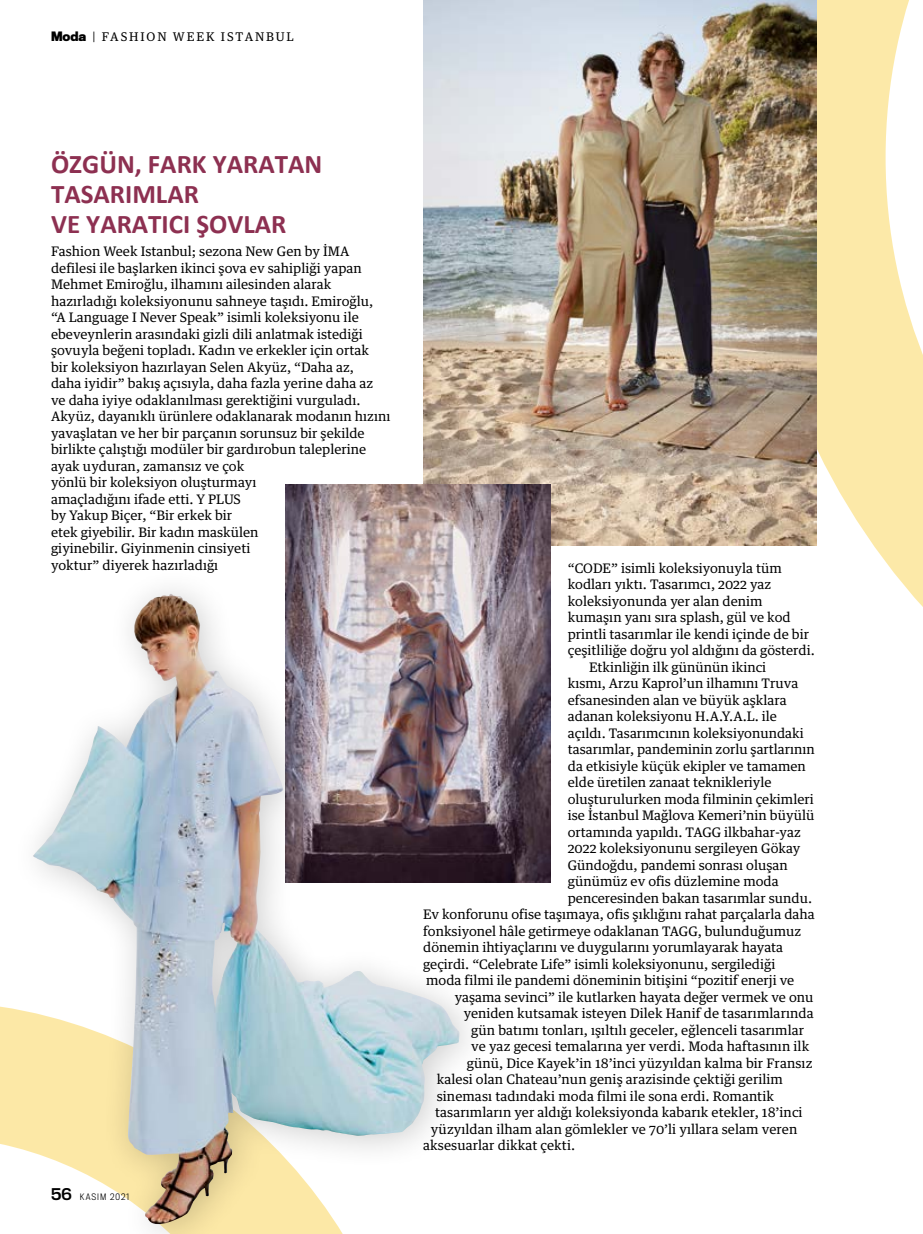
<style>
.page{position:relative;width:923px;height:1234px;background:#fff}
.page>*{position:absolute;margin:0;border:0;box-sizing:border-box;transform-origin:0 0}
.t1{font:700 27px/30px "Calibri";color:#8d3051}
.t2{font:13.2px/16.5px "Guardian Text Egyp";color:#000}
.t3{font:12px "Guardian Text Egyp";letter-spacing:.155em;color:#000}
.t4{font:300 8.25px "Titling Gothic FB Narrow";letter-spacing:.12em;color:#000}
.s1{font-family:"Titling Gothic FB Narrow";font-weight:700}
.s2{font-family:"Titling Gothic FB Normal Standard";font-weight:400;font-size:15px}
</style>
<div class="page">
<svg style="left:750px;top:0;width:173px;height:607px"></svg>
<img style="left:423px;top:0;width:393px;height:545px">
<img style="left:286px;top:484px;width:265px;height:398px">
<div style="left:8px;top:567px;width:486px;height:666px;background:#000;opacity:.2"></div>
<img style="left:33px;top:594px;width:146px;height:622px">
<p class="t3" style="left:51px;top:27px;width:244px"><span class="s1">Moda</span> | FASHION WEEK ISTANBUL</p>
<h1 class="t1" style="left:51px;top:151px;width:273px">ÖZGÜN, FARK YARATAN<br>TASARIMLAR<br>VE YARATICI ŞOVLAR</h1>
<p class="t2" style="left:51px;top:242px;width:341px">Fashion Week Istanbul; sezona New Gen by İMA defilesi ile başlarken ikinci şova ev sahipliği yapan Mehmet Emiroğlu, ilhamını ailesinden alarak hazırladığı koleksiyonunu sahneye taşıdı. Emiroğlu, “A Language I Never Speak” isimli koleksiyonu ile ebeveynlerin arasındaki gizli dili anlatmak istediği şovuyla beğeni topladı. Kadın ve erkekler için ortak<br>bir koleksiyon hazırlayan Selen Akyüz, “Daha az,<br>daha iyidir” bakış açısıyla, daha fazla yerine daha az ve daha iyiye odaklanılması gerektiğini vurguladı.<br>Akyüz, dayanıklı ürünlere odaklanarak modanın hızını yavaşlatan ve her bir parçanın sorunsuz bir şekilde birlikte çalıştığı modüler bir gardırobun taleplerine ayak uyduran, zamansız ve çok<br>yönlü bir koleksiyon oluşturmayı<br>amaçladığını ifade etti. Y PLUS<br>by Yakup Biçer, “Bir erkek bir<br>etek giyebilir. Bir kadın maskülen<br>giyinebilir. Giyinmenin cinsiyeti<br>yoktur” diyerek hazırladığı</p>
<p class="t4" style="left:51px;top:1191px;width:80px"><span class="s2">56</span> KASIM 2021</p>
<p class="t2" style="left:568px;top:558px;width:216px">“CODE” isimli koleksiyonuyla tüm</p>
<p class="t2" style="left:568px;top:574px;width:205px">kodları yıktı. Tasarımcı, 2022 yaz</p>
<p class="t2" style="left:568px;top:591px;width:196px">koleksiyonunda yer alan denim</p>
<p class="t2" style="left:568px;top:607px;width:224px">kumaşın yanı sıra splash, gül ve kod</p>
<p class="t2" style="left:568px;top:624px;width:243px">printli tasarımlar ile kendi içinde de bir</p>
<p class="t2" style="left:568px;top:640px;width:248px">çeşitliliğe doğru yol aldığını da gösterdi.</p>
<p class="t2" style="left:589px;top:657px;width:179px">Etkinliğin ilk gününün ikinci</p>
<p class="t2" style="left:568px;top:673px;width:232px">kısmı, Arzu Kaprol’un ilhamını Truva</p>
<p class="t2" style="left:568px;top:690px;width:220px">efsanesinden alan ve büyük aşklara</p>
<p class="t2" style="left:568px;top:706px;width:211px">adanan koleksiyonu H.A.Y.A.L. ile</p>
<p class="t2" style="left:568px;top:723px;width:237px">açıldı. Tasarımcının koleksiyonundaki</p>
<p class="t2" style="left:568px;top:739px;width:248px">tasarımlar, pandeminin zorlu şartlarının</p>
<p class="t2" style="left:568px;top:756px;width:239px">da etkisiyle küçük ekipler ve tamamen</p>
<p class="t2" style="left:568px;top:772px;width:205px">elde üretilen zanaat teknikleriyle</p>
<p class="t2" style="left:568px;top:789px;width:247px">oluşturulurken moda filminin çekimleri</p>
<p class="t2" style="left:568px;top:805px;width:248px">ise İstanbul Mağlova Kemeri’nin büyülü</p>
<p class="t2" style="left:568px;top:822px;width:235px">ortamında yapıldı. TAGG ilkbahar-yaz</p>
<p class="t2" style="left:568px;top:838px;width:234px">2022 koleksiyonunu sergileyen Gökay</p>
<p class="t2" style="left:568px;top:855px;width:221px">Gündoğdu, pandemi sonrası oluşan</p>
<p class="t2" style="left:568px;top:871px;width:212px">günümüz ev ofis düzlemine moda</p>
<p class="t2" style="left:568px;top:888px;width:246px">penceresinden bakan tasarımlar sundu.</p>
<p class="t2" style="left:423px;top:904px;width:393px">Ev konforunu ofise taşımaya, ofis şıklığını rahat parçalarla daha</p>
<p class="t2" style="left:423px;top:921px;width:379px">fonksiyonel hâle getirmeye odaklanan TAGG, bulunduğumuz</p>
<p class="t2" style="left:423px;top:937px;width:361px">dönemin ihtiyaçlarını ve duygularını yorumlayarak hayata</p>
<p class="t2" style="left:423px;top:954px;width:354px">geçirdi. “Celebrate Life” isimli koleksiyonunu, sergilediği</p>
<p class="t2" style="left:426px;top:970px;width:369px">moda filmi ile pandemi döneminin bitişini “pozitif enerji ve</p>
<p class="t2" style="left:455px;top:987px;width:360px">yaşama sevinci” ile kutlarken hayata değer vermek ve onu</p>
<p class="t2" style="left:464px;top:1003px;width:351px">yeniden kutsamak isteyen Dilek Hanif de tasarımlarında</p>
<p class="t2" style="left:471px;top:1020px;width:334px">gün batımı tonları, ışıltılı geceler, eğlenceli tasarımlar</p>
<p class="t2" style="left:471px;top:1036px;width:340px">ve yaz gecesi temalarına yer verdi. Moda haftasının ilk</p>
<p class="t2" style="left:467px;top:1053px;width:347px">günü, Dice Kayek’in 18’inci yüzyıldan kalma bir Fransız</p>
<p class="t2" style="left:437px;top:1069px;width:348px">kalesi olan Chateau’nun geniş arazisinde çektiği gerilim</p>
<p class="t2" style="left:437px;top:1086px;width:339px">sineması tadındaki moda filmi ile sona erdi. Romantik</p>
<p class="t2" style="left:435px;top:1102px;width:369px">tasarımların yer aldığı koleksiyonda kabarık etekler, 18’inci</p>
<p class="t2" style="left:431px;top:1119px;width:368px">yüzyıldan ilham alan gömlekler ve 70’li yıllara selam veren</p>
<p class="t2" style="left:423px;top:1135px;width:153px">aksesuarlar dikkat çekti.</p>
</div>
